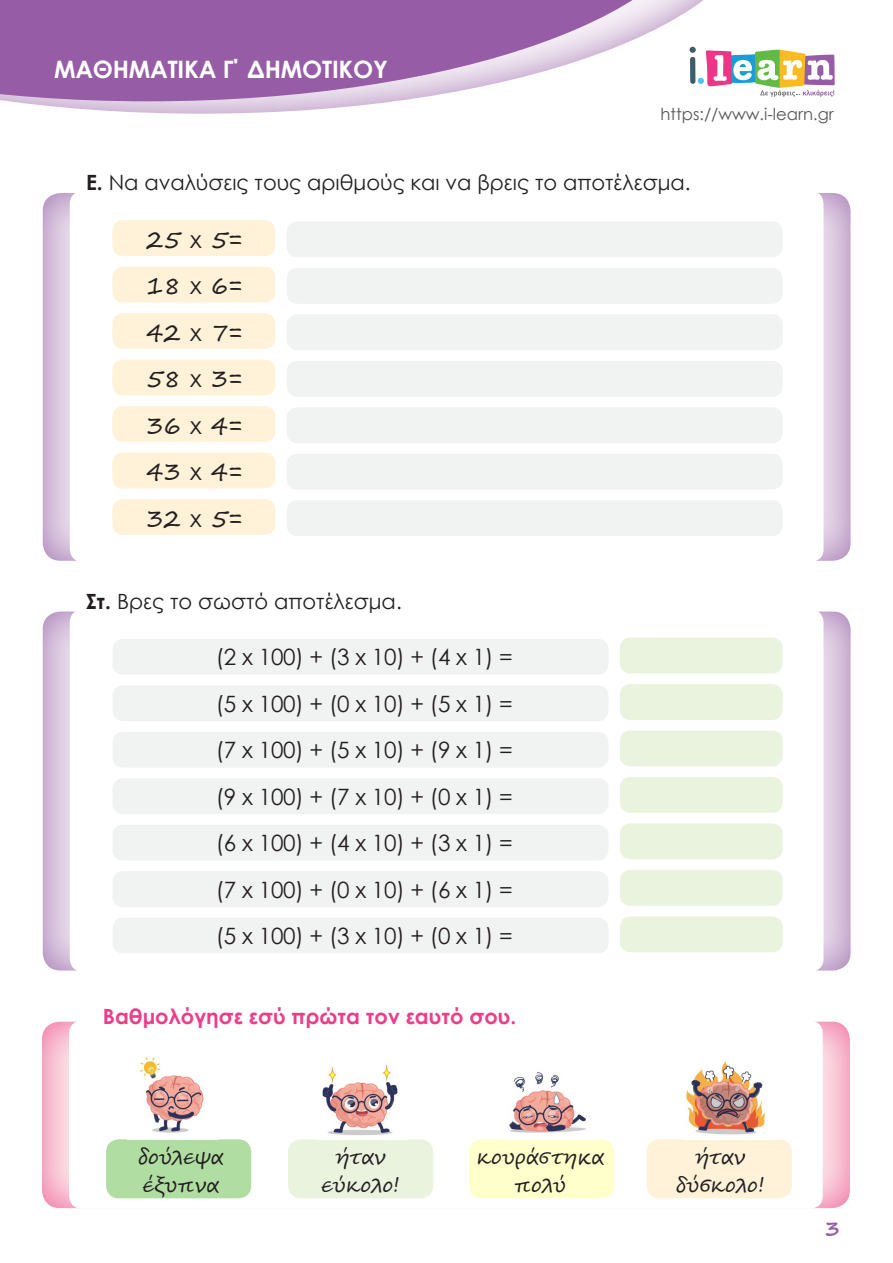
<style>
.page{position:relative;width:893px;height:1263px;background:#fff}
.page>*{position:absolute;margin:0;border:0;box-sizing:border-box;transform-origin:0 0}
.t1{font:24px/46.5px "Segoe Script";letter-spacing:-.01em;color:#231f20;text-align:justify}
.t2{font:700 24px "Century Gothic";letter-spacing:-.01em;color:#fff}
.t3{font:22.5px/46.5px "Century Gothic";letter-spacing:-.01em;color:#231f20;text-align:justify}
.t4{font:21px "Century Gothic";color:#231f20}
.t5{font:21px/28.5px "Segoe Script";color:#231f20;text-align:center}
.t6{font:700 21px "Century Gothic";color:#ed3d8a}
.t7{font:700 21px "Segoe Script";color:#965ca6}
.t8{font:16.5px "Century Gothic";color:#57585a}
.s1{font-weight:700}
.s2{font-family:"Century Gothic"}
</style>
<div class="page">
<div style="left:42px;top:190px;width:809px;height:372px;background:#965ca6;opacity:.75"></div>
<div style="left:70px;top:191px;width:753px;height:371px;background:#fff;border-radius:13px"></div>
<div style="left:42px;top:609px;width:809px;height:363px;background:#965ca6;opacity:.75"></div>
<div style="left:70px;top:609px;width:753px;height:363px;background:#fff;border-radius:13px"></div>
<div style="left:0;top:0;width:759px;height:116px;background:#965ca6;opacity:.75"></div>
<svg style="left:0;top:0;width:705px;height:101px;fill:#965ca6"></svg>
<svg style="left:690px;top:47px;width:145px;height:50px"></svg>
<div style="left:42px;top:1019px;width:808px;height:189px;background:#ed3d8a;opacity:.75"></div>
<div style="left:69px;top:1020px;width:754px;height:189px;background:#fff;border-radius:13px"></div>
<div style="left:106px;top:1139px;width:145px;height:59px;background:#b0dda2;border-radius:13px"></div>
<div style="left:288px;top:1139px;width:145px;height:59px;background:#eaf3de;border-radius:13px"></div>
<div style="left:469px;top:1139px;width:145px;height:59px;background:#ffc;border-radius:13px"></div>
<div style="left:647px;top:1139px;width:145px;height:59px;background:#fff2d9;border-radius:13px"></div>
<img style="left:139px;top:1057px;width:65px;height:76px">
<img style="left:322px;top:1064px;width:76px;height:71px">
<img style="left:509px;top:1072px;width:77px;height:61px">
<img style="left:686px;top:1061px;width:80px;height:74px">
<div style="left:620px;top:638px;width:163px;height:35px;background:#eaf3de;border-radius:11px"></div>
<div style="left:620px;top:684px;width:163px;height:36px;background:#eaf3de;border-radius:11px"></div>
<div style="left:620px;top:730px;width:163px;height:36px;background:#eaf3de;border-radius:11px"></div>
<div style="left:620px;top:777px;width:163px;height:36px;background:#eaf3de;border-radius:11px"></div>
<div style="left:620px;top:823px;width:163px;height:36px;background:#eaf3de;border-radius:11px"></div>
<div style="left:620px;top:870px;width:163px;height:36px;background:#eaf3de;border-radius:11px"></div>
<div style="left:620px;top:916px;width:163px;height:36px;background:#eaf3de;border-radius:11px"></div>
<div style="left:112px;top:220px;width:163px;height:36px;background:#fff2d9;border-radius:11px"></div>
<div style="left:112px;top:267px;width:163px;height:35px;background:#fff2d9;border-radius:11px"></div>
<div style="left:112px;top:313px;width:163px;height:36px;background:#fff2d9;border-radius:11px"></div>
<div style="left:112px;top:360px;width:163px;height:35px;background:#fff2d9;border-radius:11px"></div>
<div style="left:112px;top:406px;width:163px;height:36px;background:#fff2d9;border-radius:11px"></div>
<div style="left:112px;top:452px;width:163px;height:36px;background:#fff2d9;border-radius:11px"></div>
<div style="left:112px;top:499px;width:163px;height:36px;background:#fff2d9;border-radius:11px"></div>
<div style="left:112px;top:639px;width:496px;height:36px;background:#f1f2f2;border-radius:11px"></div>
<div style="left:112px;top:685px;width:496px;height:36px;background:#f1f2f2;border-radius:11px"></div>
<div style="left:112px;top:732px;width:496px;height:36px;background:#f1f2f2;border-radius:11px"></div>
<div style="left:112px;top:778px;width:496px;height:36px;background:#f1f2f2;border-radius:11px"></div>
<div style="left:112px;top:825px;width:496px;height:35px;background:#f1f2f2;border-radius:11px"></div>
<div style="left:112px;top:871px;width:496px;height:36px;background:#f1f2f2;border-radius:11px"></div>
<div style="left:112px;top:918px;width:496px;height:35px;background:#f1f2f2;border-radius:11px"></div>
<div style="left:287px;top:221px;width:496px;height:36px;background:#f1f2f2;border-radius:11px"></div>
<div style="left:287px;top:268px;width:496px;height:36px;background:#f1f2f2;border-radius:11px"></div>
<div style="left:287px;top:314px;width:496px;height:36px;background:#f1f2f2;border-radius:11px"></div>
<div style="left:287px;top:361px;width:496px;height:36px;background:#f1f2f2;border-radius:11px"></div>
<div style="left:287px;top:407px;width:496px;height:36px;background:#f1f2f2;border-radius:11px"></div>
<div style="left:287px;top:454px;width:496px;height:36px;background:#f1f2f2;border-radius:11px"></div>
<div style="left:287px;top:500px;width:496px;height:36px;background:#f1f2f2;border-radius:11px"></div>
<p class="t2" style="left:54px;top:51px;width:335px">ΜΑΘΗΜΑΤΙΚΑ Γ΄ ΔΗΜΟΤΙΚΟΥ</p>
<p class="t8" style="left:660px;top:103px;width:175px">https://www.i-learn.gr</p>
<p class="t4" style="left:86px;top:168px;width:606px"><span class="s1">Ε.</span> Να αναλύσεις τους αριθμούς και να βρεις το αποτέλεσμα.</p>
<p class="t1" style="left:146px;top:216px;width:98px">25 <span class="s2">x</span> 5= 18 <span class="s2">x</span> 6= 42 <span class="s2">x</span> 7= 58 <span class="s2">x</span> 3= 36 <span class="s2">x</span> 4= 43 <span class="s2">x</span> 4= 32 <span class="s2">x</span> 5=</p>
<p class="t4" style="left:86px;top:586px;width:317px"><span class="s1">Στ.</span> Βρες το σωστό αποτέλεσμα.</p>
<p class="t3" style="left:216px;top:633px;width:298px">(2 x 100) + (3 x 10) + (4 x 1) = (5 x 100) + (0 x 10) + (5 x 1) = (7 x 100) + (5 x 10) + (9 x 1) = (9 x 100) + (7 x 10) + (0 x 1) = (6 x 100) + (4 x 10) + (3 x 1) = (7 x 100) + (0 x 10) + (6 x 1) = (5 x 100) + (3 x 10) + (0 x 1) =</p>
<p class="t6" style="left:103px;top:1000px;width:415px">Βαθμολόγησε εσύ πρώτα τον εαυτό σου.</p>
<p class="t5" style="left:138px;top:1143px;width:87px;text-align:left">δούλεψα έξυπνα</p>
<p class="t5" style="left:321px;top:1143px;width:80px">ήταν εύκολο!</p>
<p class="t5" style="left:477px;top:1143px;width:129px">κουράστηκα πολύ</p>
<p class="t5" style="left:676px;top:1143px;width:90px">ήταν δύσκολο!</p>
<p class="t7" style="left:825px;top:1212px;width:17px">3</p>
</div>
